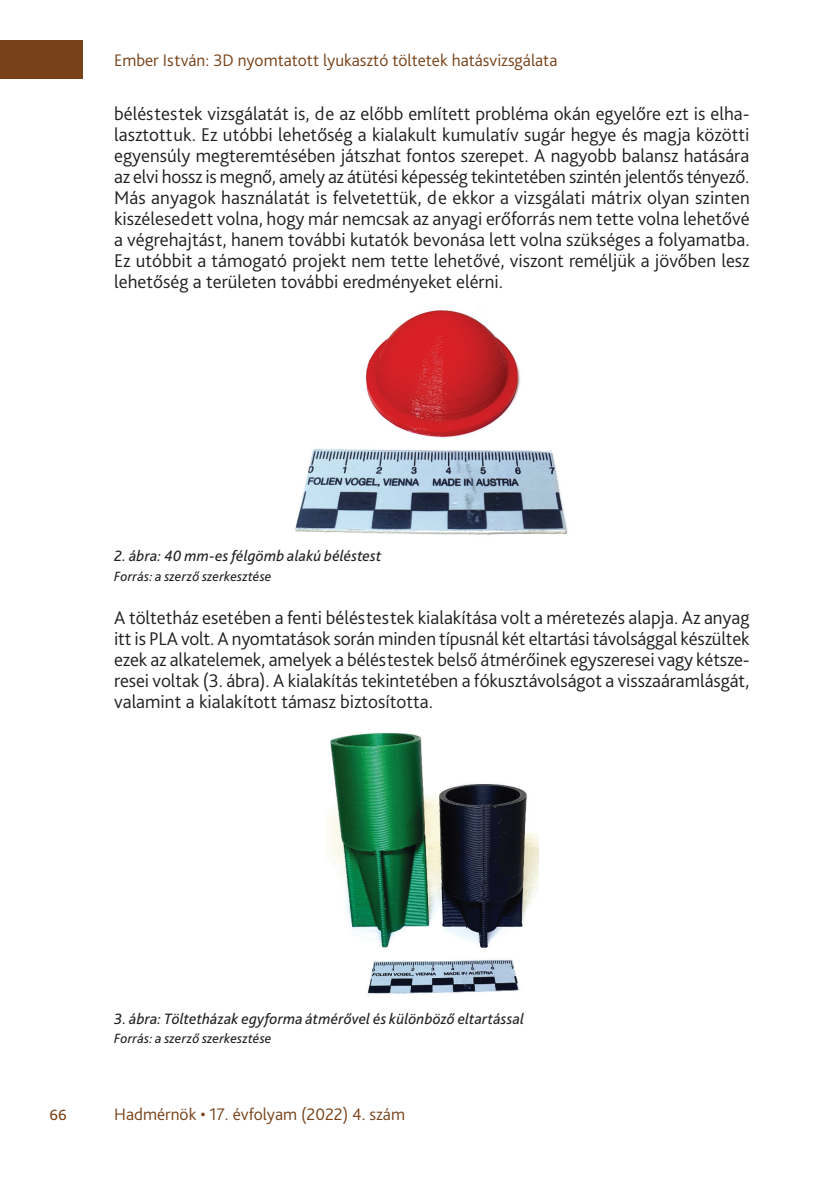
<style>
.page{position:relative;width:834px;height:1181px;background:#fff}
.page>*{position:absolute;margin:0;border:0;box-sizing:border-box;transform-origin:0 0}
._3_1_első_bekezdés{font:300 19.25px/21px "Bliss Pro";color:#231f20;text-align:justify}
.t1{font:300 19.25px "Bliss Pro";color:#784118}
.t2{font:300 17.5px "Bliss Pro";color:#784118}
._8_Ábra__képalárás{font:italic 15.75px "Bliss Pro";letter-spacing:.01em;color:#231f20}
._8_ábra_forrás{font:italic 14px "Bliss Pro";letter-spacing:.015em;color:#231f20}
</style>
<div class="page">
<div style="left:0;top:41px;width:83px;height:38px;background:#784118"></div>
<img style="left:295px;top:310px;width:273px;height:225px">
<img style="left:328px;top:732px;width:210px;height:264px">
<p class="t2" style="left:114px;top:49px;width:444px">Ember István: 3D nyomtatott lyukasztó töltetek hatásvizsgálata</p>
<p class="_3_1_első_bekezdés" style="left:114px;top:103px;width:637px">béléstestek vizsgálatát is, de az előbb említett probléma okán egyelőre ezt is elha&shy;lasztottuk. Ez utóbbi lehetőség a kialakult kumulatív sugár hegye és magja közötti egyensúly megteremtésében játszhat fontos szerepet. A nagyobb balansz hatására az elvi hossz is megnő, amely az átütési képesség tekintetében szintén jelentős tényező.<br>Más anyagok használatát is felvetettük, de ekkor a vizsgálati mátrix olyan szinten kiszélesedett volna, hogy már nemcsak az anyagi erőforrás nem tette volna lehetővé a végrehajtást, hanem további kutatók bevonása lett volna szükséges a folyamatba.<br>Ez utóbbit a támogató projekt nem tette lehetővé, viszont reméljük a jövőben lesz lehetőség a területen további eredményeket elérni.</p>
<p class="_8_Ábra__képalárás" style="left:114px;top:546px;width:269px">2. ábra: 40 mm-es félgömb alakú béléstest</p>
<p class="_8_ábra_forrás" style="left:114px;top:568px;width:159px">Forrás: a szerző szerkesztése</p>
<p class="_3_1_első_bekezdés" style="left:114px;top:607px;width:636px">A töltetház esetében a fenti béléstestek kialakítása volt a méretezés alapja. Az anyag itt is PLA volt. A nyomtatások során minden típusnál két eltartási távolsággal készültek ezek az alkatelemek, amelyek a béléstestek belső átmérőinek egyszeresei vagy kétsze&shy;resei voltak (3. ábra). A kialakítás tekintetében a fókusztávolságot a visszaáramlásgát, valamint a kialakított támasz biztosította.</p>
<p class="_8_Ábra__képalárás" style="left:114px;top:1008px;width:411px">3. ábra: Töltetházak egyforma átmérővel és különböző eltartással</p>
<p class="_8_ábra_forrás" style="left:114px;top:1030px;width:159px">Forrás: a szerző szerkesztése</p>
<p class="t1" style="left:50px;top:1102px;width:19px">66</p>
<p class="t2" style="left:114px;top:1103px;width:292px">Hadmérnök • 17. évfolyam (2022) 4. szám</p>
</div>
